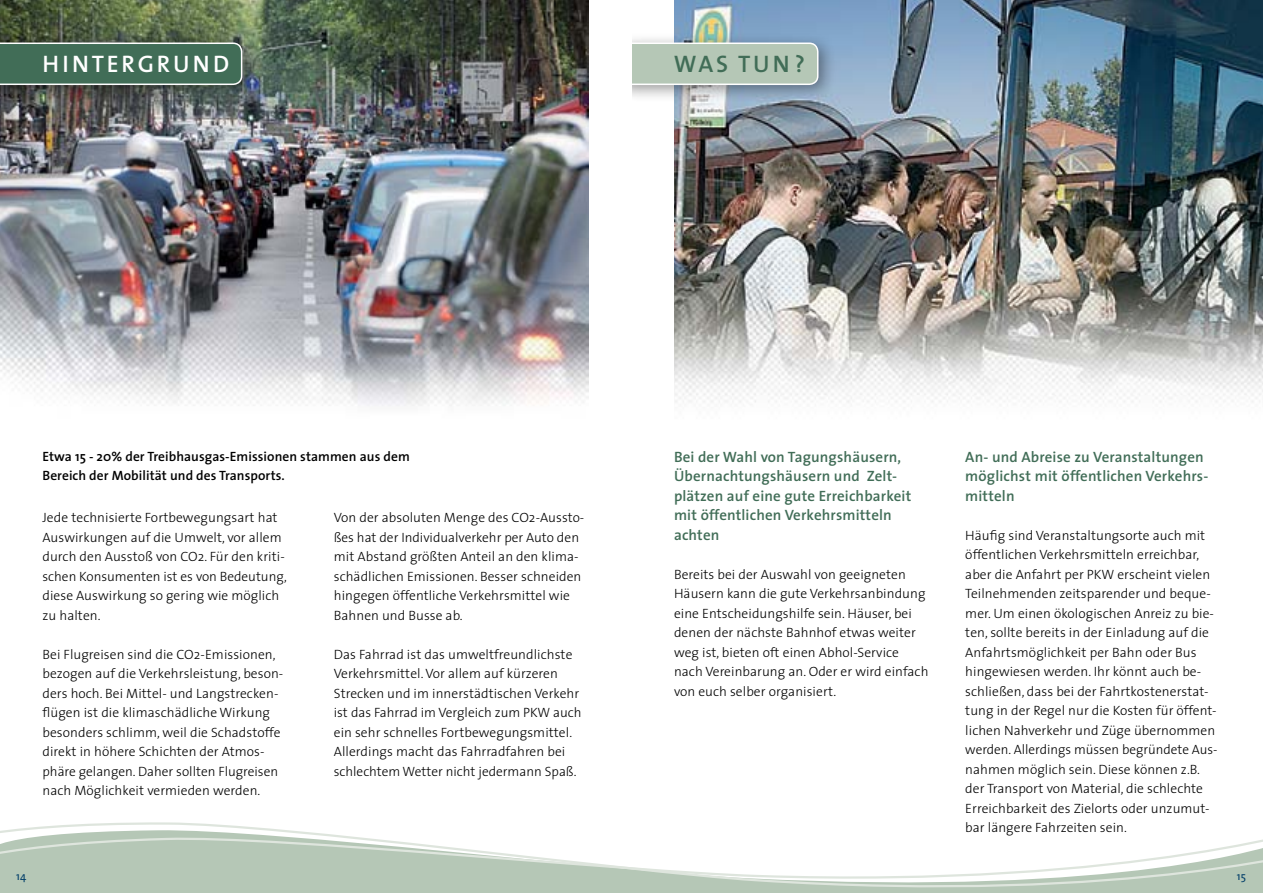
<style>
.page{position:relative;width:1263px;height:893px;background:#fff}
.page>*{position:absolute;margin:0;border:0;box-sizing:border-box;transform-origin:0 0}
.t1{font:600 24px "The Mix";color:#fff}
.t2{font:600 24px "The Mix";color:#416d57}
.t3{font:600 15px/19.5px "The Sans";letter-spacing:.01em;color:#416d57}
.t4{font:300 13.5px/19.5px "The Sans";letter-spacing:.005em;color:#000}
.t5{font:600 13.5px/19.5px "The Sans";letter-spacing:.005em;color:#000}
.t6{font:11.25px "The Sans";color:#003d68}
</style>
<div class="page">
<img style="left:674px;top:0;width:589px;height:403px">
<img style="left:0;top:0;width:589px;height:406px">
<div style="left:608px;top:32px;width:228px;height:71px;background:#000;opacity:.4"></div>
<div style="left:619px;top:43px;width:199px;height:41px;background:#b5c7b6;border-radius:9px"></div>
<div style="left:619px;top:43px;width:199px;height:42px;border:2px solid #fff;border-radius:9px"></div>
<svg style="left:0;top:822px;width:1263px;height:71px"></svg>
<div style="left:0;top:32px;width:260px;height:71px;background:#000;opacity:.4"></div>
<svg style="left:0;top:43px;width:242px;height:42px;background:#4c7561"></svg>
<div style="left:606px;top:19px;width:25px;height:102px;background:#fff"></div>
<h1 class="t1" style="left:42px;top:44px;width:188px">HI NTERGRUND</h1>
<h1 class="t2" style="left:674px;top:44px;width:133px">WAS TUN?</h1>
<p class="t5" style="left:43px;top:446px;width:369px">Etwa 15 - 20% der Treibhausgas-Emissionen stammen aus dem<br>Bereich der Mobilität und des Transports.</p>
<p class="t4" style="left:43px;top:508px;width:246px">Jede technisierte Fortbewegungsart hat Auswirkungen auf die Umwelt, vor allem durch den Ausstoß von CO2. Für den kriti&shy;schen Konsumenten ist es von Bedeutung, diese Auswirkung so gering wie möglich zu halten.</p>
<p class="t4" style="left:43px;top:644px;width:242px">Bei Flugreisen sind die CO2-Emissionen, bezogen auf die Verkehrsleistung, beson&shy;ders hoch. Bei Mittel- und Langstrecken&shy;flügen ist die klimaschädliche Wirkung besonders schlimm, weil die Schadstoffe direkt in höhere Schichten der Atmos&shy;phäre gelangen. Daher sollten Flugreisen nach Möglichkeit vermieden werden.</p>
<p class="t4" style="left:334px;top:508px;width:252px">Von der absoluten Menge des CO2-Aussto&shy;ßes hat der Individualverkehr per Auto den mit Abstand größten Anteil an den klima&shy;schädlichen Emissionen. Besser schneiden hingegen öffentliche Verkehrsmittel wie Bahnen und Busse ab.</p>
<p class="t4" style="left:334px;top:644px;width:249px">Das Fahrrad ist das umweltfreundlichste Verkehrsmittel. Vor allem auf kürzeren Strecken und im innerstädtischen Verkehr ist das Fahrrad im Vergleich zum PKW auch ein sehr schnelles Fortbewegungsmittel.<br>Allerdings macht das Fahrradfahren bei schlechtem Wetter nicht jedermann Spaß.</p>
<p class="t3" style="left:674px;top:446px;width:239px">Bei der Wahl von Tagungshäusern,<br>Übernachtungshäusern und Zelt&shy;plätzen auf eine gute Erreichbarkeit mit öffentlichen Verkehrsmitteln achten</p>
<p class="t4" style="left:674px;top:564px;width:256px">Bereits bei der Auswahl von geeigneten Häusern kann die gute Verkehrsanbindung eine Entscheidungshilfe sein. Häuser, bei denen der nächste Bahnhof etwas weiter weg ist, bieten oft einen Abhol-Service nach Vereinbarung an. Oder er wird einfach von euch selber organisiert.</p>
<p class="t3" style="left:965px;top:446px;width:245px">An- und Abreise zu Veranstaltungen möglichst mit öffentlichen Verkehrs&shy;mitteln</p>
<p class="t4" style="left:965px;top:525px;width:254px">Häufig sind Veranstaltungsorte auch mit öffentlichen Verkehrsmitteln erreichbar, aber die Anfahrt per PKW erscheint vielen Teilnehmenden zeitsparender und beque&shy;mer. Um einen ökologischen Anreiz zu bie&shy;ten, sollte bereits in der Einladung auf die Anfahrtsmöglichkeit per Bahn oder Bus hingewiesen werden. Ihr könnt auch be&shy;schließen, dass bei der Fahrtkostenerstat&shy;tung in der Regel nur die Kosten für öffent&shy;lichen Nahverkehr und Züge übernommen werden. Allerdings müssen begründete Aus&shy;nahmen möglich sein. Diese können z.B. der Transport von Material, die schlechte Erreichbarkeit des Zielorts oder unzumut&shy;bar längere Fahrzeiten sein.</p>
<p class="t6" style="left:16px;top:867px;width:12px">14</p>
<p class="t6" style="left:1237px;top:867px;width:11px">15</p>
</div>
